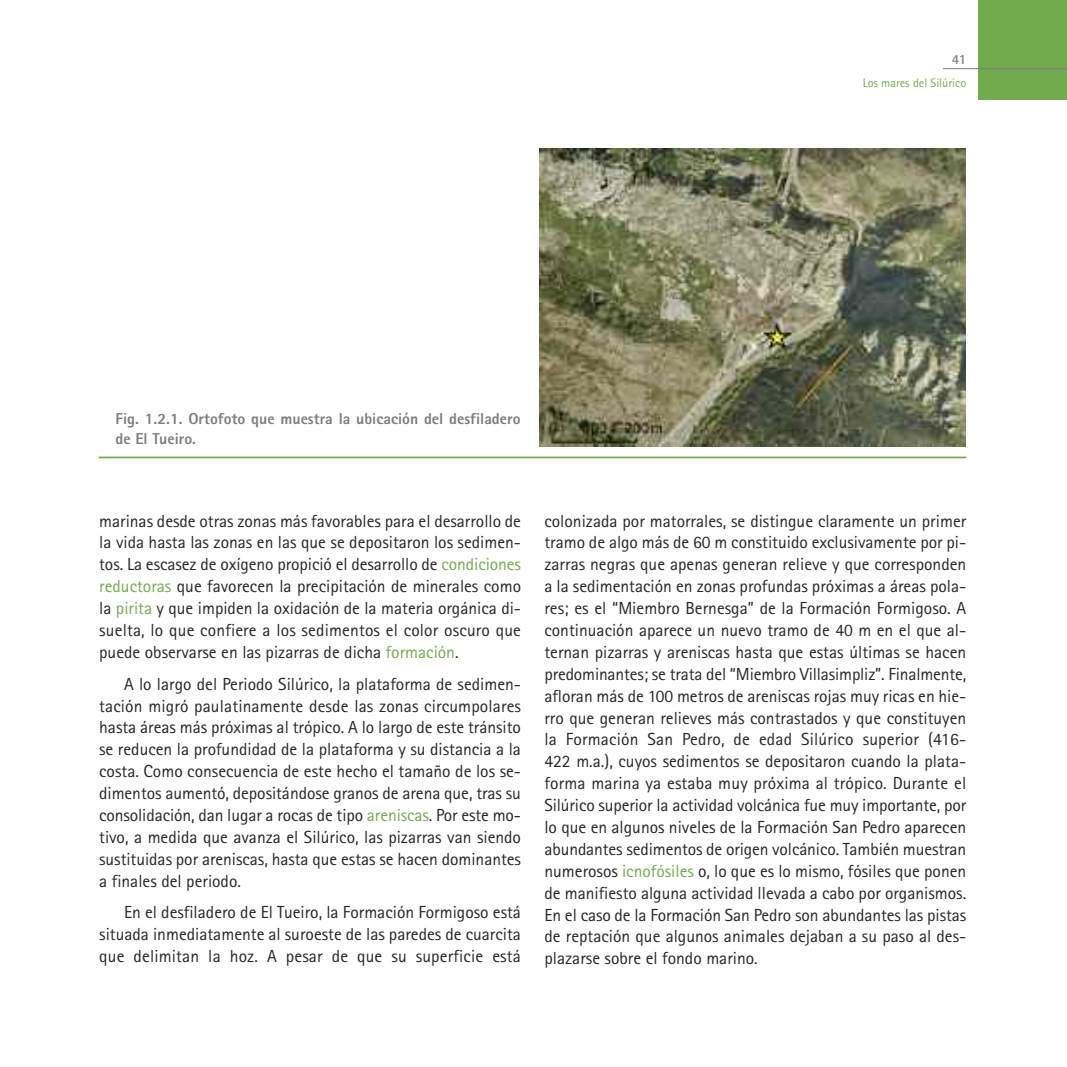
<style>
.page{position:relative;width:1067px;height:1067px;background:#fff}
.page>*{position:absolute;margin:0;border:0;box-sizing:border-box;transform-origin:0 0}
.t1{font:17.5px/21.9px "Rotis Sans Serif";color:#272627;text-align:justify}
.t2{font:800 15.75px/20.1px "Rotis Sans Serif";color:#7d7d7d}
.t3{font:700 14px "Rotis Sans Serif";color:#7d7d7d}
.t4{font:12.25px "Rotis Sans Serif";color:#71ab4e}
.s1{color:#71ab4e}
</style>
<div class="page">
<div style="left:978px;top:0;width:89px;height:99px;background:#71ab4e"></div>
<hr style="left:943px;top:68px;width:124px;height:1px;background:#7d7d7d">
<img style="left:539px;top:149px;width:426px;height:297px">
<hr style="left:99px;top:456px;width:867px;height:2px;background:#71ab4e">
<p class="t3" style="left:951px;top:55px;width:16px">41</p>
<p class="t4" style="left:862px;top:78px;width:105px">Los mares del Silúrico</p>
<p class="t2" style="left:116px;top:410px;width:406px">Fig. 1.2.1. Ortofoto que muestra la ubicación del desfiladero de El Tueiro.</p>
<p class="t1" style="left:99px;top:511px;width:423px">marinas desde otras zonas más favorables para el desarrollo de la vida hasta las zonas en las que se depositaron los sedimen&shy;tos. La escasez de oxígeno propició el desarrollo de <span class="s1">condiciones reductoras</span> que favorecen la precipitación de minerales como la <span class="s1">pirita</span> y que impiden la oxidación de la materia orgánica di&shy;suelta, lo que confiere a los sedimentos el color oscuro que puede observarse en las pizarras de dicha <span class="s1">formación</span>.</p>
<p class="t1" style="left:99px;top:674px;width:423px;text-indent:25px">A lo largo del Periodo Silúrico, la plataforma de sedimen&shy;tación migró paulatinamente desde las zonas circumpolares hasta áreas más próximas al trópico. A lo largo de este tránsito se reducen la profundidad de la plataforma y su distancia a la costa. Como consecuencia de este hecho el tamaño de los se&shy;dimentos aumentó, depositándose granos de arena que, tras su consolidación, dan lugar a rocas de tipo <span class="s1">areniscas</span>. Por este mo&shy;tivo, a medida que avanza el Silúrico, las pizarras van siendo sustituidas por areniscas, hasta que estas se hacen dominantes a finales del periodo.</p>
<p class="t1" style="left:99px;top:903px;width:423px;text-indent:25px">En el desfiladero de El Tueiro, la Formación Formigoso está situada inmediatamente al suroeste de las paredes de cuarcita que delimitan la hoz. A pesar de que su superficie está</p>
<p class="t1" style="left:544px;top:511px;width:423px">colonizada por matorrales, se distingue claramente un primer tramo de algo más de 60 m constituido exclusivamente por pi&shy;zarras negras que apenas generan relieve y que corresponden a la sedimentación en zonas profundas próximas a áreas pola&shy;res; es el “Miembro Bernesga” de la Formación Formigoso. A continuación aparece un nuevo tramo de 40 m en el que al&shy;ternan pizarras y areniscas hasta que estas últimas se hacen predominantes; se trata del “Miembro Villasimpliz”. Finalmente, afloran más de 100 metros de areniscas rojas muy ricas en hie&shy;rro que generan relieves más contrastados y que constituyen la Formación San Pedro, de edad Silúrico superior (416- 422 m.a.), cuyos sedimentos se depositaron cuando la plata&shy;forma marina ya estaba muy próxima al trópico. Durante el Silúrico superior la actividad volcánica fue muy importante, por lo que en algunos niveles de la Formación San Pedro aparecen abundantes sedimentos de origen volcánico. También muestran numerosos <span class="s1">icnofósiles</span> o, lo que es lo mismo, fósiles que ponen de manifiesto alguna actividad llevada a cabo por organismos.<br>En el caso de la Formación San Pedro son abundantes las pistas de reptación que algunos animales dejaban a su paso al des&shy;plazarse sobre el fondo marino.</p>
</div>
